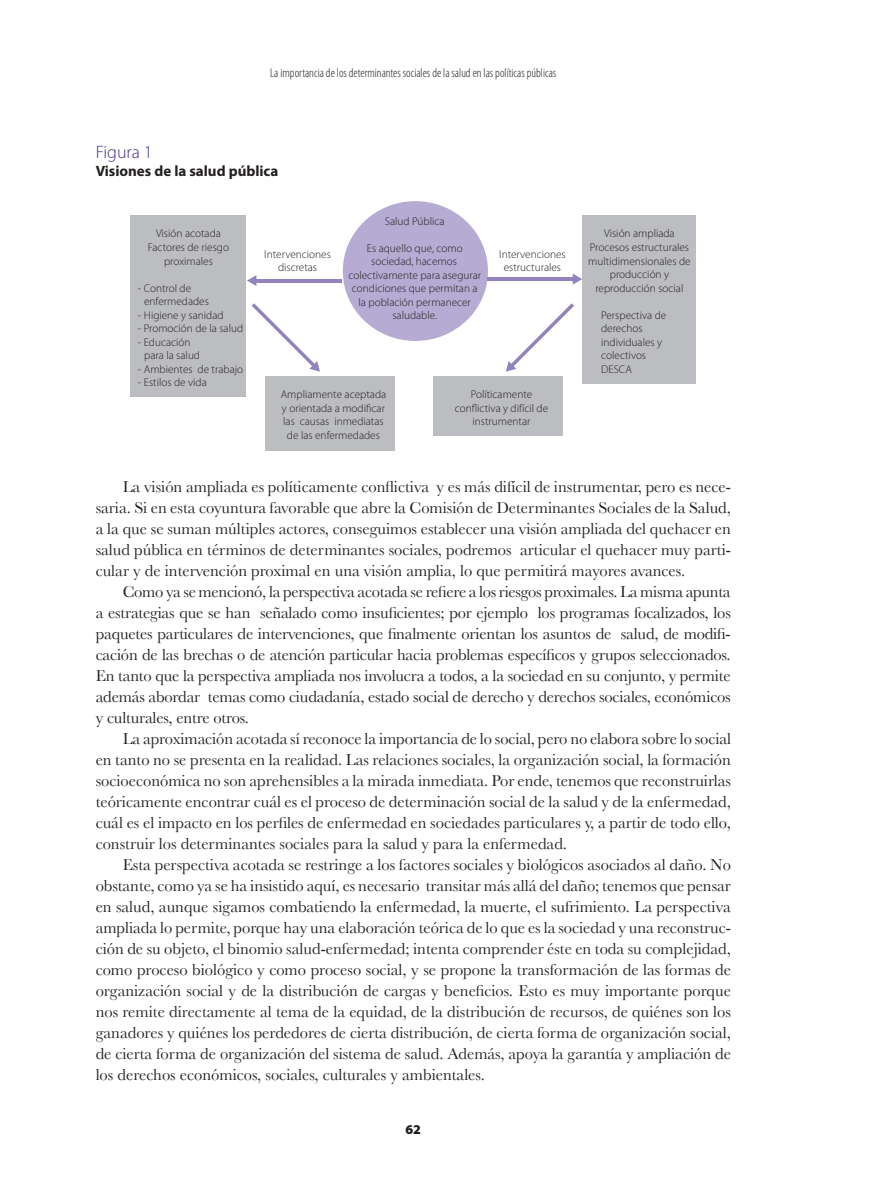
<style>
.page{position:relative;width:893px;height:1191px;background:#fff}
.page>*{position:absolute;margin:0;border:0;box-sizing:border-box;transform-origin:0 0}
.t1{font:300 18px "Myriad Pro";color:#482e92}
.t2{font:16.5px/21px "Baskerville";color:#231f20;text-align:justify}
.t3{font:700 15px "Myriad Pro";color:#231f20}
.t4{font:900 13.5px "Myriad Pro";color:#231f20}
.t5{font:300 condensed 12.75px "Myriad Pro";color:#231f20}
.t6{font:300 11.25px/13.5px "Myriad Pro";color:#231f20;text-align:center}
</style>
<div class="page">
<div style="left:343px;top:201px;width:145px;height:140px;background:#b5abd3;border-radius:50%"></div>
<div style="left:131px;top:215px;width:115px;height:182px;background:#bcbdc0"></div>
<div style="left:265px;top:376px;width:130px;height:74px;background:#bcbdc0"></div>
<div style="left:433px;top:376px;width:130px;height:60px;background:#bcbdc0"></div>
<div style="left:583px;top:215px;width:113px;height:169px;background:#bcbdc0"></div>
<svg style="left:247px;top:275px;width:9px;height:11px"></svg>
<hr style="left:252px;top:279px;width:90px;height:3px;background:#9383bd">
<svg style="left:573px;top:274px;width:9px;height:10px"></svg>
<hr style="left:487px;top:277px;width:90px;height:4px;background:#9383bd">
<svg style="left:506px;top:303px;width:68px;height:69px"></svg>
<svg style="left:252px;top:303px;width:68px;height:69px"></svg>
<p class="t5" style="left:270px;top:66px;width:287px">La importancia de los determinantes sociales de la salud en las políticas públicas</p>
<p class="t1" style="left:96px;top:142px;width:59px">Figura 1</p>
<p class="t3" style="left:96px;top:161px;width:184px">Visiones de la salud pública</p>
<p class="t6" style="left:148px;top:227px;width:83px">Visión acotada<br>Factores de riesgo proximales</p>
<p class="t6" style="left:144px;top:281px;width:66px;text-align:left;text-indent:-6px">- Control de enfermedades</p>
<p class="t6" style="left:138px;top:308px;width:87px">- Higiene y sanidad</p>
<p class="t6" style="left:138px;top:322px;width:107px">- Promoción de la salud</p>
<p class="t6" style="left:144px;top:335px;width:57px;text-align:left;text-indent:-6px">- Educación para la salud</p>
<p class="t6" style="left:138px;top:362px;width:107px">- Ambientes de trabajo</p>
<p class="t6" style="left:138px;top:376px;width:70px">- Estilos de vida</p>
<p class="t6" style="left:385px;top:214px;width:61px">Salud Pública</p>
<p class="t6" style="left:348px;top:241px;width:134px">Es aquello que, como sociedad, hacemos colectivamente para asegurar condiciones que permitan a la población permanecer saludable.</p>
<p class="t6" style="left:264px;top:247px;width:68px">Intervenciones discretas</p>
<p class="t6" style="left:499px;top:247px;width:68px">Intervenciones estructurales</p>
<p class="t6" style="left:281px;top:388px;width:107px">Ampliamente aceptada y orientada a modificar las causas inmediatas de las enfermedades</p>
<p class="t6" style="left:455px;top:388px;width:95px">Políticamente conflictiva y difícil de instrumentar</p>
<p class="t6" style="left:588px;top:227px;width:104px">Visión ampliada<br>Procesos estructurales multidimensionales de producción y reproducción social</p>
<p class="t6" style="left:601px;top:308px;width:67px;text-align:left">Perspectiva de derechos individuales y colectivos<br>DESCA</p>
<p class="t2" style="left:96px;top:476px;width:637px;text-indent:27px">La visión ampliada es políticamente conflictiva y es más difícil de instrumentar, pero es nece&shy;saria. Si en esta coyuntura favorable que abre la Comisión de Determinantes Sociales de la Salud, a la que se suman múltiples actores, conseguimos establecer una visión ampliada del quehacer en salud pública en términos de determinantes sociales, podremos articular el quehacer muy parti&shy;cular y de intervención proximal en una visión amplia, lo que permitirá mayores avances.</p>
<p class="t2" style="left:96px;top:581px;width:637px;text-indent:27px">Como ya se mencionó, la perspectiva acotada se refiere a los riesgos proximales. La misma apunta a estrategias que se han señalado como insuficientes; por ejemplo los programas focalizados, los paquetes particulares de intervenciones, que finalmente orientan los asuntos de salud, de modifi&shy;cación de las brechas o de atención particular hacia problemas específicos y grupos seleccionados.<br>En tanto que la perspectiva ampliada nos involucra a todos, a la sociedad en su conjunto, y permite además abordar temas como ciudadanía, estado social de derecho y derechos sociales, económicos y culturales, entre otros.</p>
<p class="t2" style="left:96px;top:728px;width:637px;text-indent:27px">La aproximación acotada sí reconoce la importancia de lo social, pero no elabora sobre lo social en tanto no se presenta en la realidad. Las relaciones sociales, la organización social, la formación socioeconómica no son aprehensibles a la mirada inmediata. Por ende, tenemos que reconstruirlas teóricamente encontrar cuál es el proceso de determinación social de la salud y de la enfermedad, cuál es el impacto en los perfiles de enfermedad en sociedades particulares y, a partir de todo ello, construir los determinantes sociales para la salud y para la enfermedad.</p>
<p class="t2" style="left:96px;top:854px;width:637px;text-indent:27px">Esta perspectiva acotada se restringe a los factores sociales y biológicos asociados al daño. No obstante, como ya se ha insistido aquí, es necesario transitar más allá del daño; tenemos que pensar en salud, aunque sigamos combatiendo la enfermedad, la muerte, el sufrimiento. La perspectiva ampliada lo permite, porque hay una elaboración teórica de lo que es la sociedad y una reconstruc&shy;ción de su objeto, el binomio salud-enfermedad; intenta comprender éste en toda su complejidad, como proceso biológico y como proceso social, y se propone la transformación de las formas de organización social y de la distribución de cargas y beneficios. Esto es muy importante porque nos remite directamente al tema de la equidad, de la distribución de recursos, de quiénes son los ganadores y quiénes los perdedores de cierta distribución, de cierta forma de organización social, de cierta forma de organización del sistema de salud. Además, apoya la garantía y ampliación de los derechos económicos, sociales, culturales y ambientales.</p>
<p class="t4" style="left:406px;top:1120px;width:17px">62</p>
</div>
